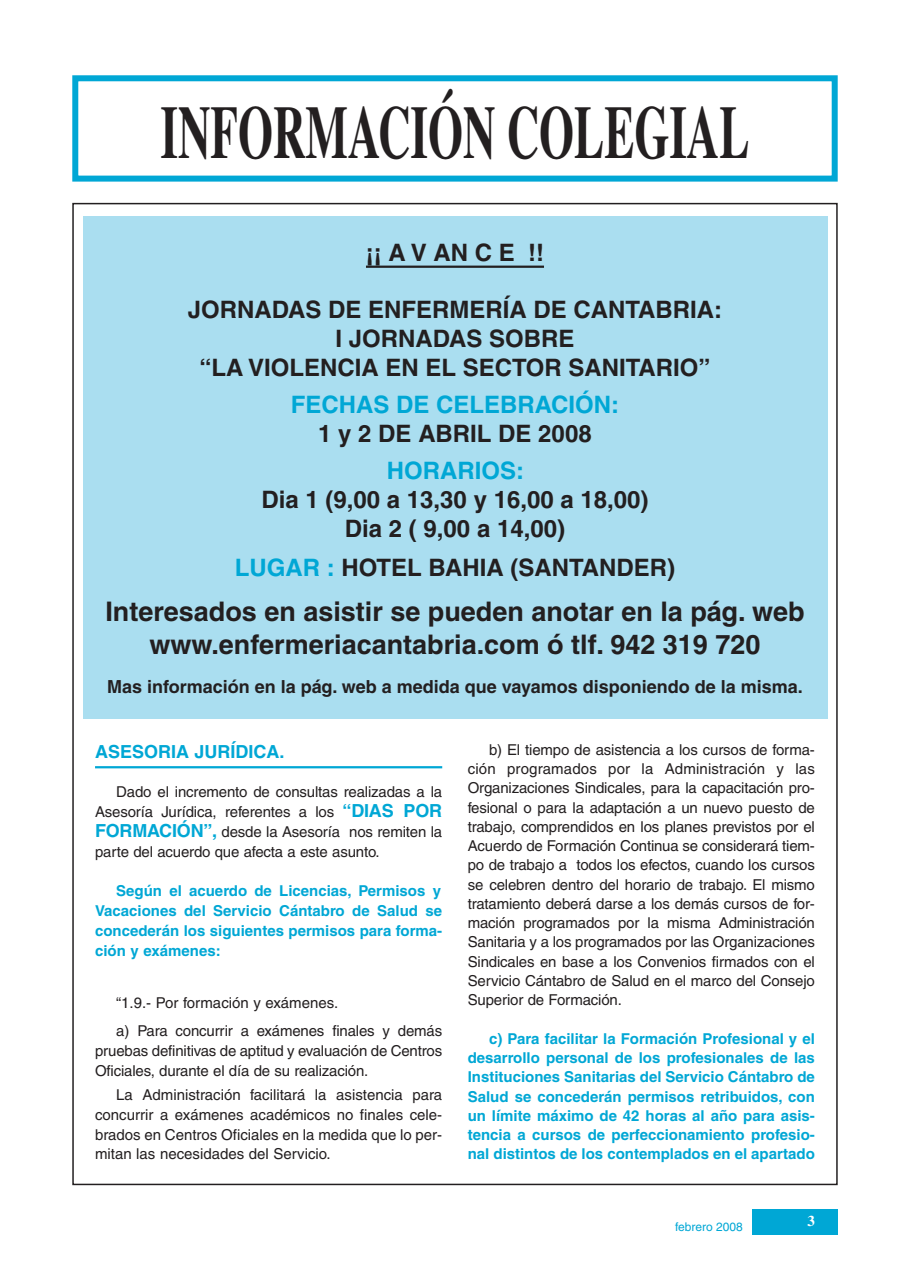
<style>
.page{position:relative;width:910px;height:1280px;background:#fff}
.page>*{position:absolute;margin:0;border:0;box-sizing:border-box;transform-origin:0 0}
.t1{font:700 75px "Times";color:#231f20;scale:.6 1}
.t2{font:700 27px/32.4px "Helvetica";color:#231f20;text-align:center}
.t3{font:700 24px/28.8px "Helvetica";color:#231f20;text-align:center}
.t4{font:700 24px "Helvetica";color:#00a7d5}
.t5{font:700 18px "Helvetica";color:#231f20}
.t6{font:700 18px "Helvetica";color:#00a7d5}
.t7{font:15px/19.2px "Helvetica";letter-spacing:-.01em;color:#231f20;text-align:justify}
.t8{font:700 15px/19.2px "Helvetica";color:#00a7d5;text-align:justify}
.t9{font:700 15px "Times";color:#fff}
.t10{font:12px "Helvetica";color:#00a7d5}
.s1{color:#00a7d5}
.s2{font-weight:700;font-size:18px;color:#00a7d5}
</style>
<div class="page">
<div style="left:753px;top:1209px;width:85px;height:26px;background:#00a7d5"></div>
<hr style="left:95px;top:766px;width:347px;height:2px;background:#00a7d5">
<div style="left:72px;top:75px;width:766px;height:107px;border:6px solid #00a7d5"></div>
<div style="left:83px;top:216px;width:744px;height:502px;background:#aadef0"></div>
<hr style="left:366px;top:266px;width:178px;height:2px;background:#231f20">
<h1 class="t1" style="left:161px;top:106px;width:983px">INFORMACIÓN COLEGIAL</h1>
<h3 class="t3" style="left:366px;top:240px;width:180px">¡¡ A V AN C E !!</h3>
<h3 class="t3" style="left:188px;top:298px;width:536px">JORNADAS DE ENFERMERÍA DE CANTABRIA:<br>I JORNADAS SOBRE<br>“LA VIOLENCIA EN EL SECTOR SANITARIO”</h3>
<h3 class="t4" style="left:291px;top:396px;width:330px">FECHAS DE CELEBRACIÓN:</h3>
<h3 class="t3" style="left:318px;top:421px;width:275px">1 y 2 DE ABRIL DE 2008</h3>
<h3 class="t4" style="left:387px;top:462px;width:139px">HORARIOS:</h3>
<h3 class="t3" style="left:262px;top:487px;width:388px">Dia 1 (9,00 a 13,30 y 16,00 a 18,00)<br>Dia 2 ( 9,00 a 14,00)</h3>
<h3 class="t3" style="left:235px;top:556px;width:442px"><span class="s1">LUGAR :</span> HOTEL BAHIA (SANTANDER)</h3>
<h2 class="t2" style="left:105px;top:598px;width:701px">Interesados en asistir se pueden anotar en la pág. web www.enfermeriacantabria.com ó tlf. 942 319 720</h2>
<p class="t5" style="left:107px;top:679px;width:697px">Mas información en la pág. web a medida que vayamos disponiendo de la misma.</p>
<p class="t6" style="left:95px;top:745px;width:191px">ASESORIA JURÍDICA.</p>
<p class="t7" style="left:95px;top:783px;width:349px;line-height:19.8px;text-indent:21px">Dado el incremento de consultas realizadas a la Asesoría Jurídica, referentes a los <span class="s2">“DIAS POR FORMACIÓN”,</span> desde la Asesoría nos remiten la parte del acuerdo que afecta a este asunto.</p>
<p class="t8" style="left:95px;top:882px;width:349px;line-height:19.8px;text-indent:21px">Según el acuerdo de Licencias, Permisos y Vacaciones del Servicio Cántabro de Salud se concederán los siguientes permisos para forma&shy;ción y exámenes:</p>
<p class="t7" style="left:116px;top:990px;width:327px;line-height:28.3px">“1.9.- Por formación y exámenes.<br>a) Para concurrir a exámenes finales y demás</p>
<p class="t7" style="left:95px;top:1042px;width:349px;line-height:19.8px">pruebas definitivas de aptitud y evaluación de Centros<br>Oficiales, durante el día de su realización.</p>
<p class="t7" style="left:95px;top:1086px;width:349px;line-height:19.8px;text-indent:21px">La Administración facilitará la asistencia para concurrir a exámenes académicos no finales cele&shy;brados en Centros Oficiales en la medida que lo per&shy;mitan las necesidades del Servicio.</p>
<p class="t7" style="left:468px;top:741px;width:349px;text-indent:21px">b) El tiempo de asistencia a los cursos de forma&shy;ción programados por la Administración y las Organizaciones Sindicales, para la capacitación pro&shy;fesional o para la adaptación a un nuevo puesto de trabajo, comprendidos en los planes previstos por el Acuerdo de Formación Continua se considerará tiem&shy;po de trabajo a todos los efectos, cuando los cursos se celebren dentro del horario de trabajo. El mismo tratamiento deberá darse a los demás cursos de for&shy;mación programados por la misma Administración Sanitaria y a los programados por las Organizaciones Sindicales en base a los Convenios firmados con el Servicio Cántabro de Salud en el marco del Consejo Superior de Formación.</p>
<p class="t8" style="left:468px;top:1030px;width:349px;text-indent:21px">c) Para facilitar la Formación Profesional y el desarrollo personal de los profesionales de las Instituciones Sanitarias del Servicio Cántabro de Salud se concederán permisos retribuidos, con un límite máximo de 42 horas al año para asis&shy;tencia a cursos de perfeccionamiento profesio&shy;nal distintos de los contemplados en el apartado</p>
<p class="t10" style="left:675px;top:1222px;width:69px">febrero 2008</p>
<p class="t9" style="left:807px;top:1215px;width:9px">3</p>
</div>
